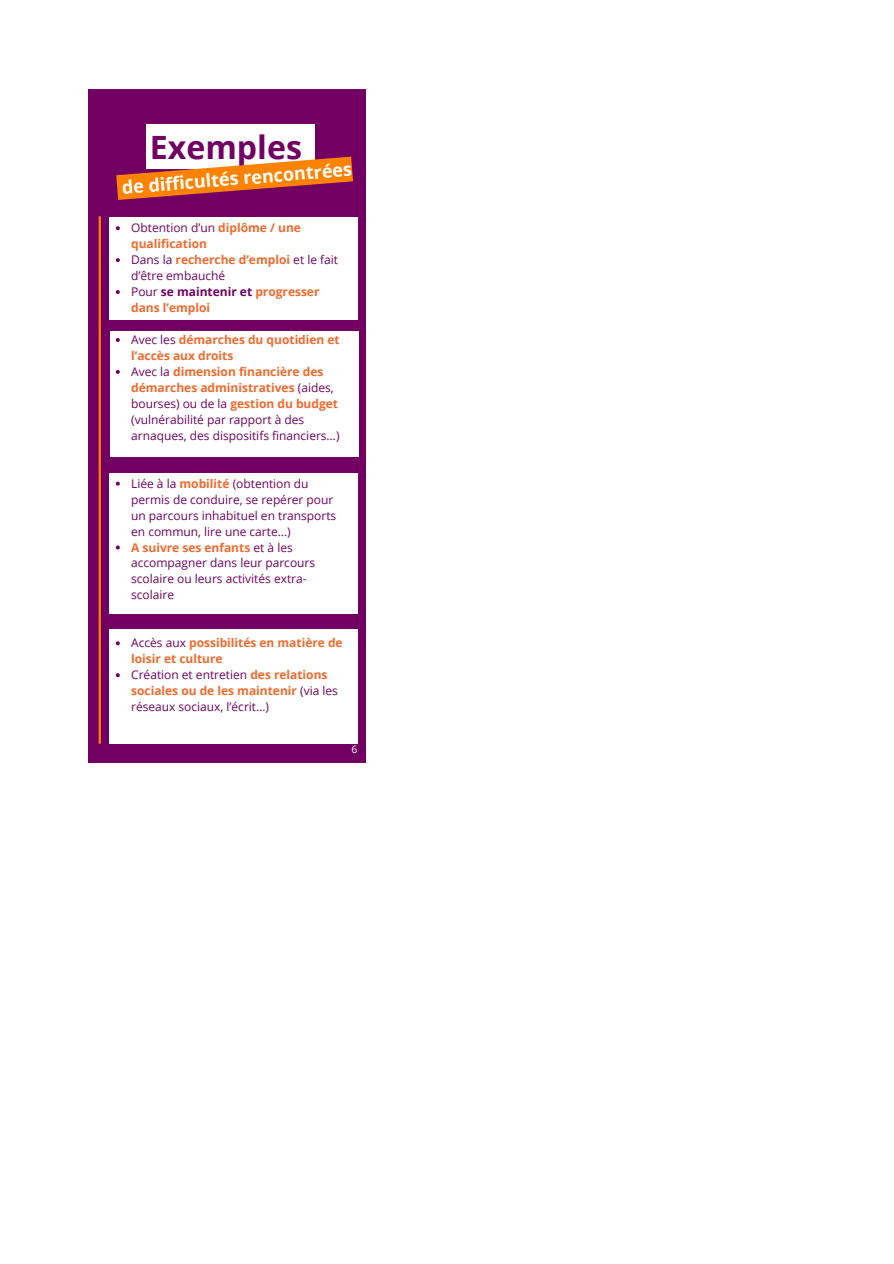
<style>
.page{position:relative;width:894px;height:1264px;background:#fff}
.page>*{position:absolute;margin:0;border:0;box-sizing:border-box;transform-origin:0 0}
.t1{font:700 32.1px "Open Sans";color:#720062}
.t2{font:700 18px "Open Sans";color:#fff}
.t3{font:12px/15.9px "Open Sans";color:#720062}
.t4{font:700 12px/15.9px "Open Sans";color:#f5692d}
.t5{font:10.35px "Open Sans";color:#fff}
.s1{font-weight:400;color:#720062}
.s2{font-weight:700;color:#f5692d}
.s3{color:#720062}
</style>
<div class="page">
<div style="left:88px;top:89px;width:277px;height:673px;background:#720062"></div>
<div style="left:146px;top:124px;width:168px;height:44px;background:#fff"></div>
<div style="left:109px;top:217px;width:248px;height:102px;background:#fff"></div>
<div style="left:110px;top:331px;width:248px;height:126px;background:#fff"></div>
<div style="left:109px;top:473px;width:248px;height:140px;background:#fff"></div>
<div style="left:109px;top:629px;width:248px;height:114px;background:#fff"></div>
<svg style="left:116px;top:226px;width:4px;height:4px"></svg>
<svg style="left:116px;top:258px;width:4px;height:4px"></svg>
<svg style="left:116px;top:290px;width:4px;height:4px"></svg>
<svg style="left:116px;top:338px;width:4px;height:4px"></svg>
<svg style="left:116px;top:370px;width:4px;height:4px"></svg>
<svg style="left:116px;top:481px;width:4px;height:4px"></svg>
<svg style="left:116px;top:545px;width:4px;height:4px"></svg>
<svg style="left:116px;top:641px;width:4px;height:4px"></svg>
<svg style="left:116px;top:673px;width:4px;height:4px"></svg>
<svg style="left:116px;top:157px;width:237px;height:43px"></svg>
<hr style="left:99px;top:216px;width:2px;height:527px;background:#ff8200">
<h1 class="t1" style="left:150px;top:125px;width:153px">Exemples</h1>
<p class="t2" style="left:121px;top:176px;width:232px;rotate:-5deg">de difficultés rencontrées</p>
<p class="t4" style="left:131px;top:219px;width:171px"><span class="s1">Obtention d’un</span> diplôme / une qualification</p>
<p class="t3" style="left:131px;top:251px;width:208px">Dans la <span class="s2">recherche d’emploi</span> et le fait d’être embauché</p>
<p class="t4" style="left:131px;top:283px;width:190px"><span class="s1">Pour</span> <span class="s3">se maintenir et</span> progresser dans l’emploi</p>
<p class="t4" style="left:131px;top:331px;width:210px"><span class="s1">Avec les</span> démarches du quotidien et l’accès aux droits</p>
<p class="t3" style="left:131px;top:363px;width:210px">Avec la <span class="s2">dimension financière des démarches administratives</span> (aides, bourses) ou de la <span class="s2">gestion du budget </span>(vulnérabilité par rapport à des arnaques, des dispositifs financiers…)</p>
<p class="t3" style="left:131px;top:475px;width:206px">Liée à la <span class="s2">mobilité</span> (obtention du permis de conduire, se repérer pour un parcours inhabituel en transports en commun, lire une carte…)</p>
<p class="t3" style="left:131px;top:539px;width:185px"><span class="s2">A suivre ses enfants</span> et à les accompagner dans leur parcours scolaire ou leurs activités extra&shy;scolaire</p>
<p class="t4" style="left:131px;top:634px;width:213px"><span class="s1">Accès aux</span> possibilités en matière de loisir et culture</p>
<p class="t3" style="left:131px;top:666px;width:208px">Création et entretien <span class="s2">des relations sociales ou de les maintenir</span> (via les réseaux sociaux, l’écrit…)</p>
<h2 class="t5" style="left:351px;top:742px;width:7px">6</h2>
</div>
